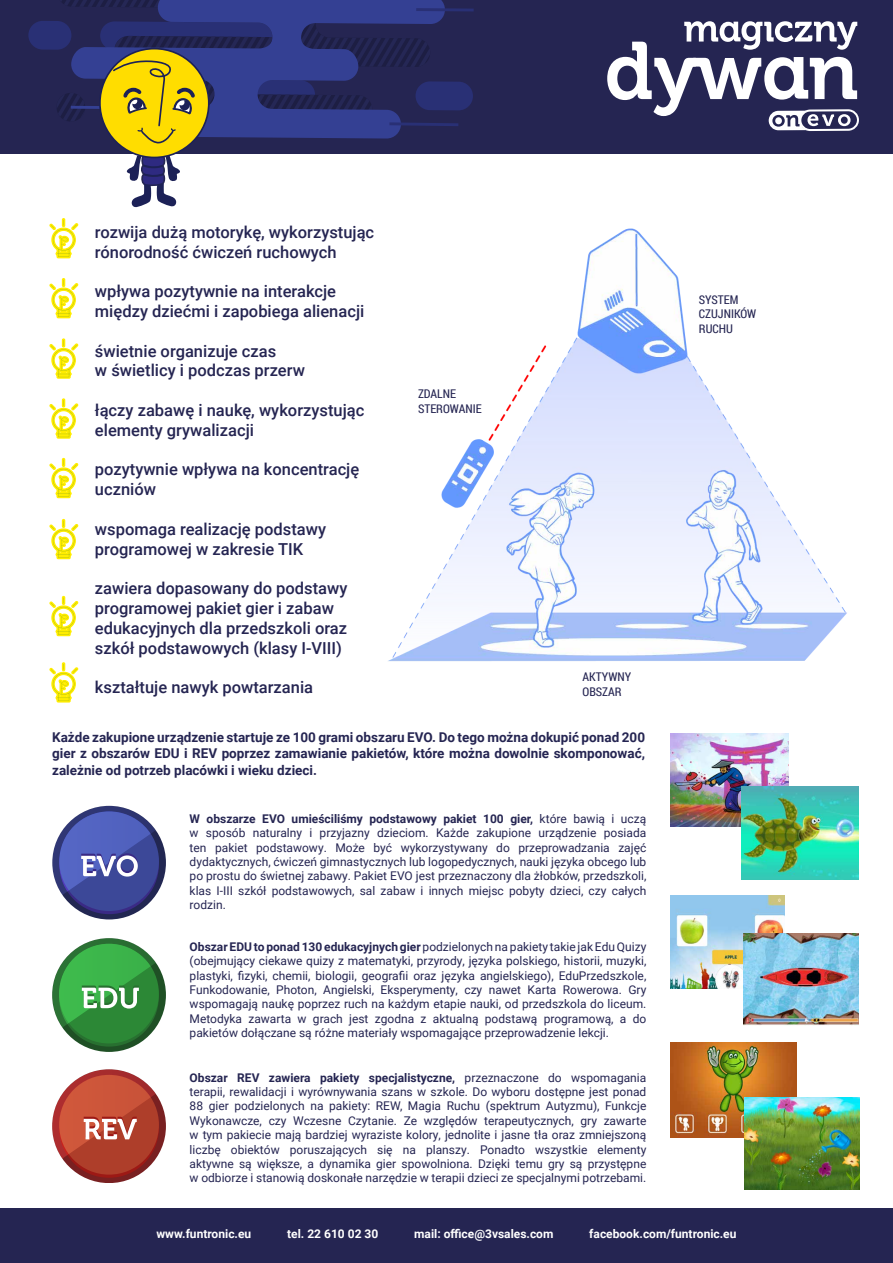
<style>
.page{position:relative;width:893px;height:1263px;background:#fff}
.page>*{position:absolute;margin:0;border:0;box-sizing:border-box;transform-origin:0 0}
.t1{font:500 16.5px/19.8px "Roboto";color:#252552}
.t2{font:700 13.5px/16.2px "Roboto";color:#252552;text-align:justify}
.t3{font:12px/14.4px "Roboto";color:#252552;text-align:justify}
.t4{font:700 12px "Roboto";color:#fff}
.t5{font:12px/14.4px "Roboto Condensed";color:#252552}
.s1{font-weight:700}
</style>
<div class="page">
<div style="left:0;top:1209px;width:893px;height:54px;background:#252552"></div>
<div style="left:0;top:0;width:893px;height:153px;background:#252552"></div>
<div style="left:28px;top:21px;width:44px;height:29px;background:#293075;border-radius:14px"></div>
<svg style="left:56px;top:0;width:418px;height:208px"></svg>
<img style="left:388px;top:228px;width:459px;height:434px">
<div style="left:799px;top:109px;width:60px;height:22px;border:2px solid #fff;border-radius:10px"></div>
<svg style="left:607px;top:21px;width:250px;height:109px"></svg>
<div style="left:52px;top:938px;width:114px;height:114px;background:#1f5025;border-radius:50%"></div>
<div style="left:59px;top:947px;width:100px;height:99px;background:#287030;border-radius:50%"></div>
<div style="left:59px;top:944px;width:100px;height:99px;background:#2c8836;border-radius:50%"></div>
<svg style="left:52px;top:938px;width:104px;height:89px"></svg>
<div style="left:52px;top:1069px;width:114px;height:114px;background:#792021;border-radius:50%"></div>
<svg style="left:59px;top:1078px;width:100px;height:100px"></svg>
<div style="left:59px;top:1075px;width:100px;height:99px;background:#ae3e2a;border-radius:50%"></div>
<svg style="left:52px;top:1069px;width:104px;height:89px"></svg>
<div style="left:52px;top:806px;width:114px;height:113px;background:#222752;border-radius:50%"></div>
<div style="left:59px;top:814px;width:100px;height:100px;background:#3a2a85;border-radius:50%"></div>
<div style="left:59px;top:811px;width:100px;height:100px;background:#3c4898;border-radius:50%"></div>
<svg style="left:52px;top:806px;width:104px;height:89px"></svg>
<img style="left:671px;top:734px;width:117px;height:92px">
<img style="left:671px;top:896px;width:114px;height:92px">
<img style="left:741px;top:787px;width:118px;height:92px">
<img style="left:671px;top:1042px;width:126px;height:95px">
<img style="left:744px;top:1097px;width:115px;height:92px">
<img style="left:744px;top:933px;width:115px;height:92px">
<svg style="left:49px;top:218px;width:30px;height:41px"></svg>
<svg style="left:49px;top:338px;width:30px;height:41px"></svg>
<svg style="left:49px;top:458px;width:30px;height:41px"></svg>
<svg style="left:49px;top:596px;width:30px;height:41px"></svg>
<svg style="left:49px;top:278px;width:30px;height:41px"></svg>
<svg style="left:49px;top:398px;width:30px;height:41px"></svg>
<svg style="left:49px;top:519px;width:30px;height:41px"></svg>
<svg style="left:49px;top:662px;width:30px;height:41px"></svg>
<h1 class="t1" style="left:95px;top:221px;width:281px">rozwija dużą motorykę, wykorzystując rónorodność ćwiczeń ruchowych</h1>
<h1 class="t1" style="left:95px;top:281px;width:271px">wpływa pozytywnie na interakcje między dziećmi i zapobiega alienacji</h1>
<h1 class="t1" style="left:95px;top:340px;width:212px">świetnie organizuje czas<br>w świetlicy i podczas przerw</h1>
<h1 class="t1" style="left:95px;top:400px;width:271px">łączy zabawę i naukę, wykorzystując elementy grywalizacji</h1>
<h1 class="t1" style="left:95px;top:459px;width:266px">pozytywnie wpływa na koncentrację uczniów</h1>
<h1 class="t1" style="left:95px;top:518px;width:233px">wspomaga realizację podstawy programowej w zakresie TIK</h1>
<h1 class="t1" style="left:95px;top:578px;width:254px">zawiera dopasowany do podstawy programowej pakiet gier i zabaw edukacyjnych dla przedszkoli oraz szkół podstawowych (klasy I-VIII)</h1>
<h1 class="t1" style="left:95px;top:677px;width:220px">kształtuje nawyk powtarzania</h1>
<p class="t5" style="left:418px;top:386px;width:65px">ZDALNE<br>STEROWANIE</p>
<p class="t5" style="left:583px;top:670px;width:50px">AKTYWNY<br>OBSZAR</p>
<p class="t2" style="left:52px;top:729px;width:594px">Każde zakupione urządzenie startuje ze 100 grami obszaru EVO. Do tego można dokupić ponad 200 gier z obszarów EDU i REV poprzez zamawianie pakietów, które można dowolnie skomponować, zależnie od potrzeb placówki i wieku dzieci.</p>
<p class="t3" style="left:190px;top:811px;width:458px"><span class="s1">W obszarze EVO umieściliśmy podstawowy pakiet 100 gier,</span> które bawią i uczą w sposób naturalny i przyjazny dzieciom. Każde zakupione urządzenie posiada ten pakiet podstawowy. Może być wykorzystywany do przeprowadzania zajęć dydaktycznych, ćwiczeń gimnastycznych lub logopedycznych, nauki języka obcego lub po prostu do świetnej zabawy. Pakiet EVO jest przeznaczony dla żłobków, przedszkoli, klas I-III szkół podstawowych, sal zabaw i innych miejsc pobyty dzieci, czy całych rodzin.</p>
<p class="t3" style="left:190px;top:939px;width:458px"><span class="s1">Obszar EDU to ponad 130 edukacyjnych gier</span> podzielonych na pakiety takie jak Edu Quizy (obejmujący ciekawe quizy z matematyki, przyrody, języka polskiego, historii, muzyki, plastyki, fizyki, chemii, biologii, geografii oraz języka angielskiego), EduPrzedszkole, Funkodowanie, Photon, Angielski, Eksperymenty, czy nawet Karta Rowerowa. Gry wspomagają naukę poprzez ruch na każdym etapie nauki, od przedszkola do liceum.<br>Metodyka zawarta w grach jest zgodna z aktualną podstawą programową, a do pakietów dołączane są różne materiały wspomagające przeprowadzenie lekcji.</p>
<p class="t3" style="left:190px;top:1069px;width:458px"><span class="s1">Obszar REV zawiera pakiety specjalistyczne,</span> przeznaczone do wspomagania terapii, rewalidacji i wyrównywania szans w szkole. Do wyboru dostępne jest ponad 88 gier podzielonych na pakiety: REW, Magia Ruchu (spektrum Autyzmu), Funkcje Wykonawcze, czy Wczesne Czytanie. Ze względów terapeutycznych, gry zawarte w tym pakiecie mają bardziej wyraziste kolory, jednolite i jasne tła oraz zmniejszoną liczbę obiektów poruszających się na planszy. Ponadto wszystkie elementy aktywne są większe, a dynamika gier spowolniona. Dzięki temu gry są przystępne w odbiorze i stanowią doskonałe narzędzie w terapii dzieci ze specjalnymi potrzebami.</p>
<p class="t5" style="left:699px;top:292px;width:59px">SYSTEM<br>CZUJNIKÓW<br>RUCHU</p>
<p class="t4" style="left:156px;top:1225px;width:96px">www.funtronic.eu</p>
<p class="t4" style="left:287px;top:1225px;width:93px">tel. 22 610 02 30</p>
<p class="t4" style="left:414px;top:1225px;width:141px">mail: office@3vsales.com</p>
<p class="t4" style="left:589px;top:1225px;width:149px">facebook.com/funtronic.eu</p>
</div>
